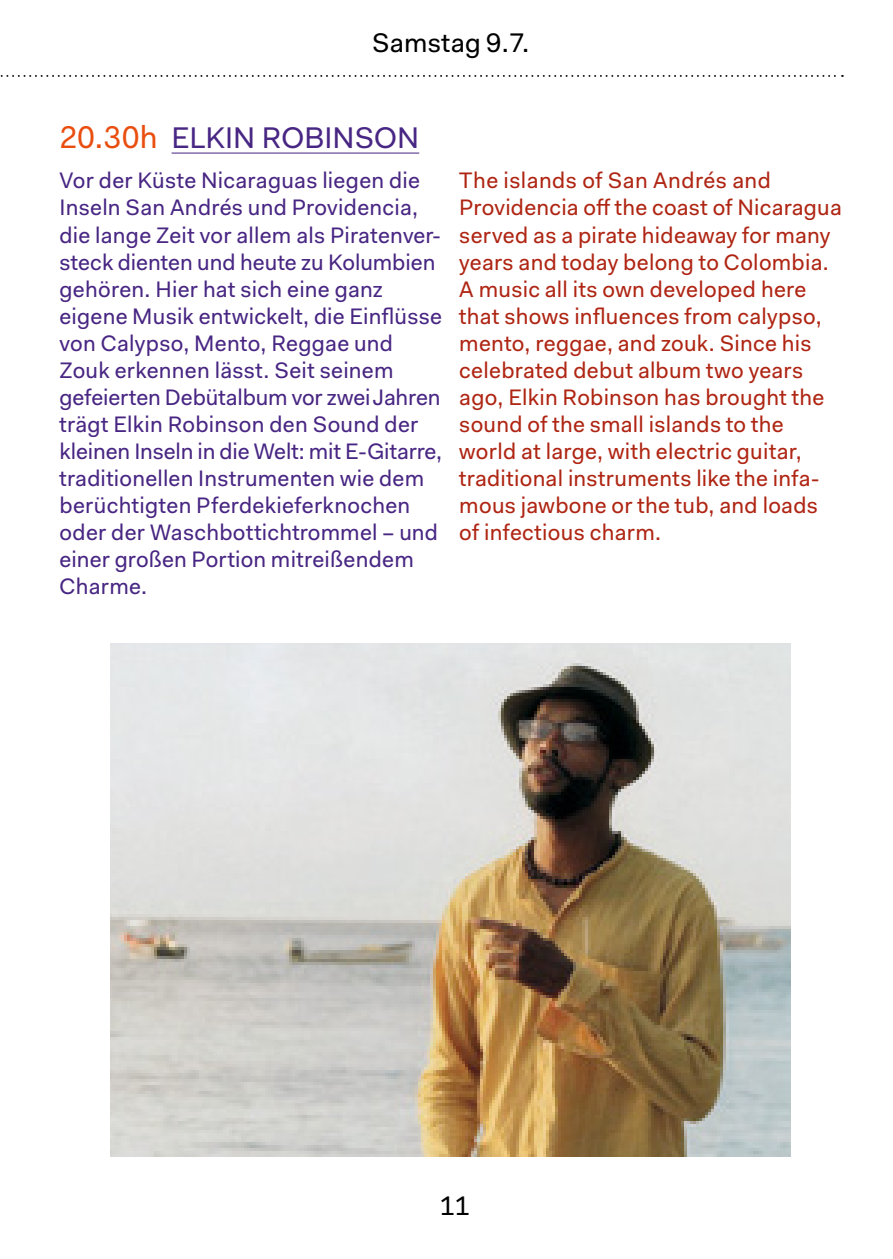
<style>
.page{position:relative;width:893px;height:1259px;background:#fff}
.page>*{position:absolute;margin:0;border:0;box-sizing:border-box;transform-origin:0 0}
.t1{font:30px "Fakt Pro";color:#482683}
.t2{font:27px "Fakt Pro";letter-spacing:.005em;color:#000}
.t3{font:22.5px/27px "Fakt Pro";letter-spacing:.015em;color:#482683}
.t4{font:22.5px/27px "Fakt Pro";letter-spacing:.015em;color:#af2513}
.s1{font-size:31.5px;color:#e94e0f}
</style>
<div class="page">
<img style="left:111px;top:643px;width:680px;height:513px">
<svg style="left:0;top:75px;width:843px;height:2px"></svg>
<hr style="left:172px;top:153px;width:247px;height:1px;background:#482683">
<p class="t2" style="left:372px;top:25px;width:158px">Samstag 9.7.</p>
<h1 class="t1" style="left:60px;top:118px;width:361px"><span class="s1">20.30h</span> ELKIN ROBINSON</h1>
<p class="t3" style="left:60px;top:167px;width:384px">Vor der Küste Nicaraguas liegen die Inseln San Andrés und Providencia, die lange Zeit vor allem als Piratenver&shy;steck dienten und heute zu Kolumbien gehören. Hier hat sich eine ganz eigene Musik entwickelt, die Einflüsse von Calypso, Mento, Reggae und Zouk erkennen lässt. Seit seinem gefeierten Debütalbum vor zweiJahren trägt Elkin Robinson den Sound der kleinen Inseln in die Welt: mit E-Gitarre, traditionellen Instrumenten wie dem berüchtigten Pferdekieferknochen oder der Waschbottichtrommel – und einer großen Portion mitreißendem Charme.</p>
<p class="t4" style="left:459px;top:167px;width:384px">The islands of San Andrés and Providencia off the coast of Nicaragua served as a pirate hideaway for many years and today belong to Colombia.<br>A music all its own developed here that shows influences from calypso, mento, reggae, and zouk. Since his celebrated debut album two years ago, Elkin Robinson has brought the sound of the small islands to the world at large, with electric guitar, traditional instruments like the infa&shy;mous jawbone or the tub, and loads of infectious charm.</p>
<p class="t2" style="left:440px;top:1187px;width:32px">11</p>
</div>
